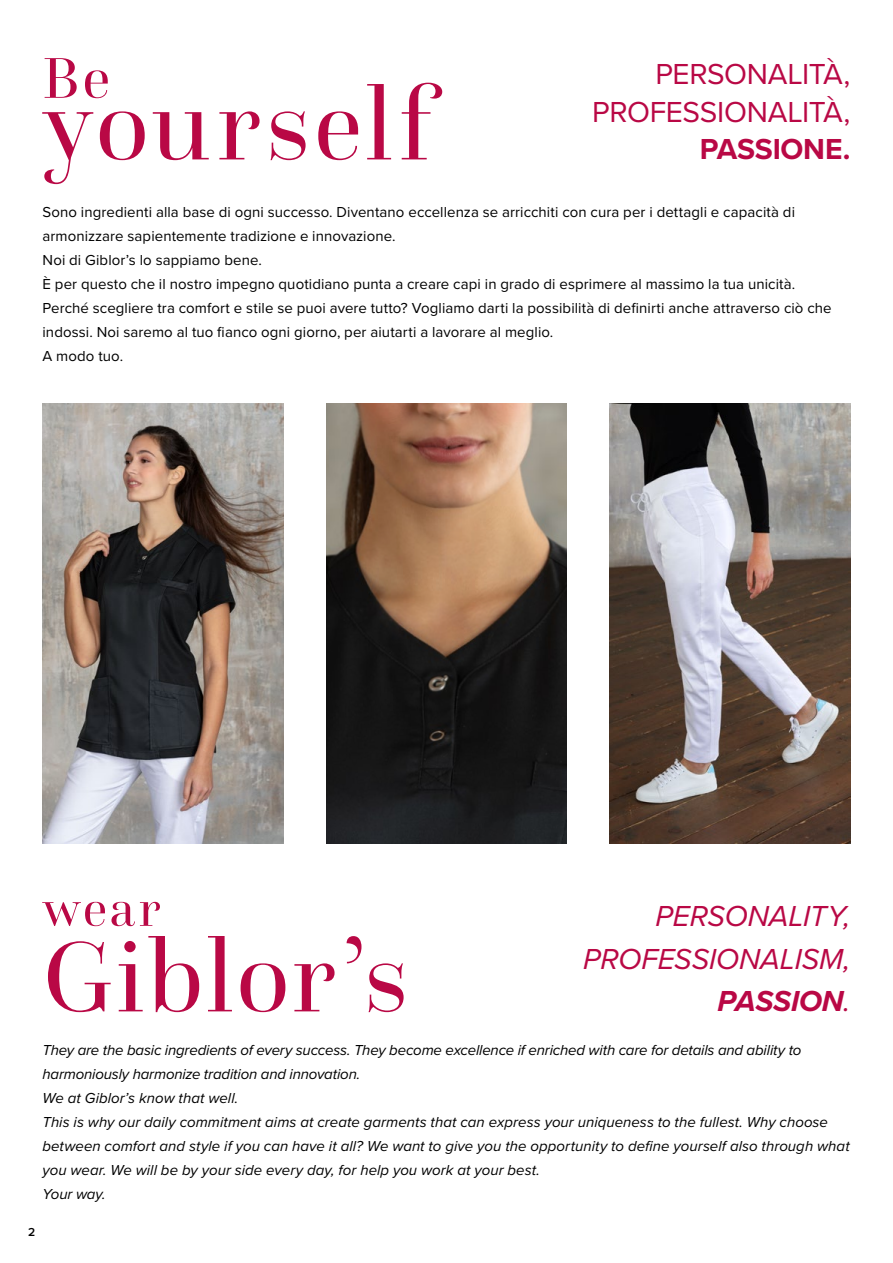
<style>
.page{position:relative;width:893px;height:1263px;background:#fff}
.page>*{position:absolute;margin:0;border:0;box-sizing:border-box;transform-origin:0 0}
.t1{font:105px "Questa Grande";letter-spacing:.03em;color:#b90845}
.t2{font:60px "Questa Grande";color:#b90845}
.t3{font:52.5px "Questa Grande";color:#b90845}
.t4{font:italic 30px/42.6px "Proxima Nova";letter-spacing:-.005em;color:#b90845;text-align:right}
.t5{font:30px/38px "Proxima Nova";letter-spacing:-.015em;color:#b90845;text-align:right}
.t6{font:700 30px "Proxima Nova";letter-spacing:-.01em;color:#b90845}
.t7{font:15px/24px "Proxima Nova";letter-spacing:.005em;color:#000}
.t8{font:italic 15px/24px "Proxima Nova";color:#000}
.t9{font:600 12px "Proxima Nova";color:#000}
.s1{font-weight:700}
</style>
<div class="page">
<hr style="left:892px;top:0;width:1px;height:1263px;background:#0aacaf">
<img style="left:43px;top:403px;width:240px;height:441px">
<img style="left:609px;top:403px;width:241px;height:441px">
<img style="left:326px;top:403px;width:241px;height:441px">
<h2 class="t2" style="left:43px;top:42px;width:69px">Be</h2>
<h1 class="t1" style="left:43px;top:62px;width:391px">yourself</h1>
<h3 class="t5" style="left:592px;top:55px;width:260px">PERSONALITÀ,<br>PROFESSIONALITÀ,</h3>
<h3 class="t6" style="left:700px;top:127px;width:152px">PASSIONE.</h3>
<p class="t7" style="left:43px;top:200px;width:791px">Sono ingredienti alla base di ogni successo. Diventano eccellenza se arricchiti con cura per i dettagli e capacità di armonizzare sapientemente tradizione e innovazione.<br>Noi di Giblor’s lo sappiamo bene.<br>È per questo che il nostro impegno quotidiano punta a creare capi in grado di esprimere al massimo la tua unicità.<br>Perché scegliere tra comfort e stile se puoi avere tutto? Vogliamo darti la possibilità di definirti anche attraverso ciò che indossi. Noi saremo al tuo fianco ogni giorno, per aiutarti a lavorare al meglio.<br>A modo tuo.</p>
<h3 class="t3" style="left:43px;top:877px;width:119px">wear</h3>
<h1 class="t1" style="left:43px;top:914px;width:367px">Giblor’s</h1>
<h3 class="t4" style="left:583px;top:893px;width:269px">PERSONALITY,<br>PROFESSIONALISM,<br><span class="s1">PASSION</span>.</h3>
<p class="t8" style="left:43px;top:1037px;width:809px">They are the basic ingredients of every success. They become excellence if enriched with care for details and ability to harmoniously harmonize tradition and innovation.<br>We at Giblor’s know that well.<br>This is why our daily commitment aims at create garments that can express your uniqueness to the fullest. Why choose between comfort and style if you can have it all? We want to give you the opportunity to define yourself also through what you wear. We will be by your side every day, for help you work at your best.<br>Your way.</p>
<p class="t9" style="left:28px;top:1223px;width:9px">2</p>
</div>
